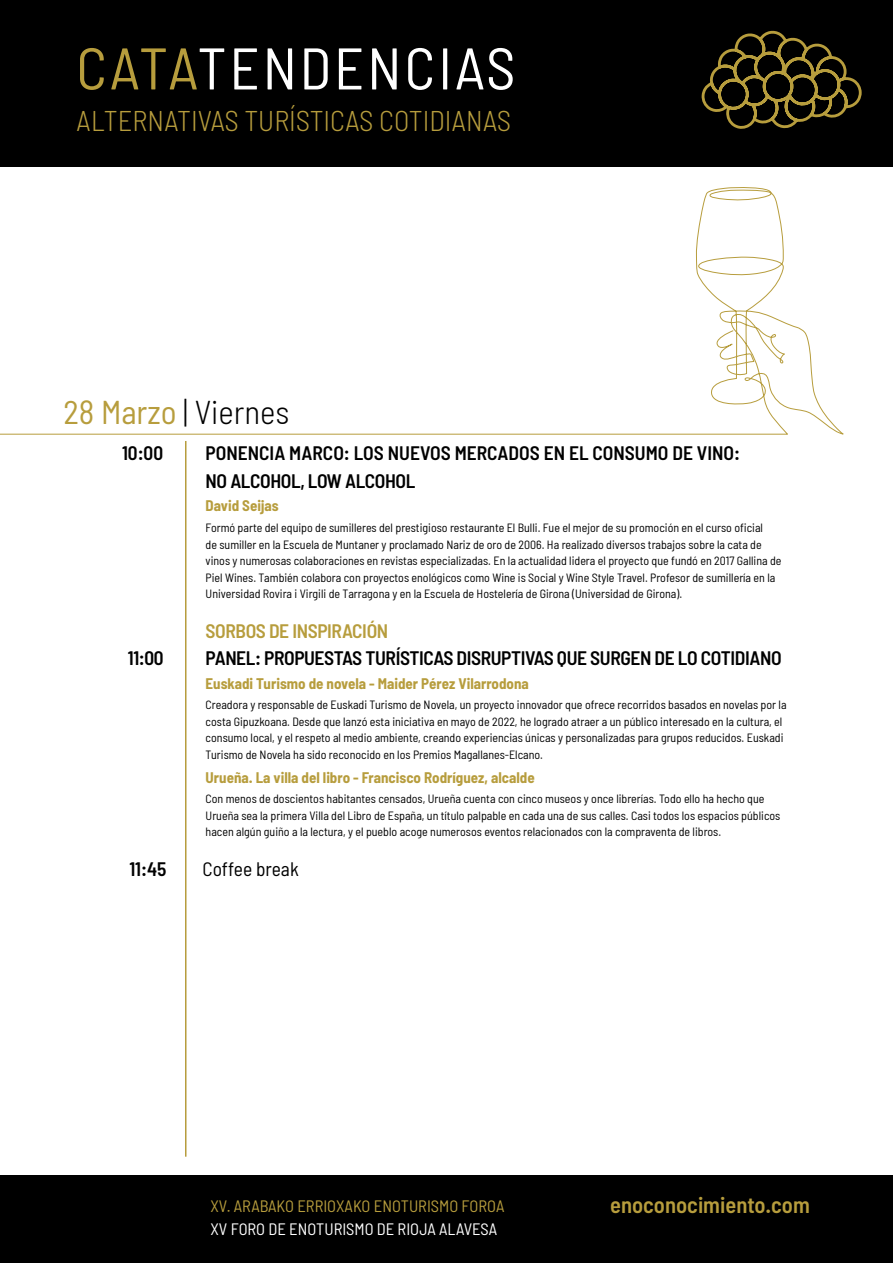
<style>
.page{position:relative;width:893px;height:1263px;background:#fff}
.page>*{position:absolute;margin:0;border:0;box-sizing:border-box;transform-origin:0 0}
.t1{font:semi-condensed 58.65px "Barlow";letter-spacing:.05em;color:#fff}
.t2{font:300 semi-condensed 33px "Barlow";color:#000}
.t3{font:300 semi-condensed 28.5px "Barlow";color:#b79d3d}
.t4{font:600 semi-condensed 22.5px "Barlow";color:#b79d3d}
.t5{font:600 semi-condensed 19.5px "Barlow";letter-spacing:-.02em;color:#000}
.t6{font:600 semi-condensed 19.5px/27px "Barlow";color:#000}
.t7{font:600 semi-condensed 19.5px "Barlow";letter-spacing:-.02em;color:#b79d3d}
.t8{font:semi-condensed 19.5px "Barlow";letter-spacing:-.005em;color:#000}
.t9{font:semi-condensed 16.5px "Barlow";color:#b79d3d}
.t10{font:semi-condensed 16.5px "Barlow";color:#fff}
.t11{font:700 semi-condensed 15px "Barlow";color:#b79d3d}
.t12{font:semi-condensed 12px/16.5px "Barlow";color:#000}
.s1{color:#b79d3d}
.s2{font-weight:400;color:#b79d3d}
</style>
<div class="page">
<div style="left:0;top:1175px;width:893px;height:88px;background:#000"></div>
<div style="left:0;top:0;width:893px;height:167px;background:#000"></div>
<svg style="left:701px;top:30px;width:161px;height:99px"></svg>
<svg style="left:0;top:187px;width:844px;height:248px"></svg>
<hr style="left:185px;top:441px;width:1px;height:716px;background:#b79d3d">
<h1 class="t1" style="left:76px;top:26px;width:441px"><span class="s1">CATA</span>TENDENCIAS</h1>
<h3 class="t3" style="left:76px;top:103px;width:436px">ALTERNATIVAS TURÍSTICAS COTIDIANAS</h3>
<h2 class="t2" style="left:63px;top:392px;width:228px"><span class="s2">28 Marzo</span> | Viernes</h2>
<h3 class="t5" style="left:122px;top:441px;width:43px">10:00</h3>
<h3 class="t6" style="left:206px;top:439px;width:536px">PONENCIA MARCO: LOS NUEVOS MERCADOS EN EL CONSUMO DE VINO:<br>NO ALCOHOL, LOW ALCOHOL</h3>
<p class="t11" style="left:206px;top:496px;width:74px">David Seijas</p>
<p class="t12" style="left:206px;top:518px;width:577px">Formó parte del equipo de sumilleres del prestigioso restaurante El Bulli. Fue el mejor de su promoción en el curso oficial<br>de sumiller en la Escuela de Muntaner y proclamado Nariz de oro de 2006. Ha realizado diversos trabajos sobre la cata de vinos y numerosas colaboraciones en revistas especializadas. En la actualidad lidera el proyecto que fundó en 2017 Gallina de Piel Wines. También colabora con proyectos enológicos como Wine is Social y Wine Style Travel. Profesor de sumillería en la Universidad Rovira i Virgili de Tarragona y en la Escuela de Hostelería de Girona (Universidad de Girona).</p>
<h3 class="t7" style="left:206px;top:619px;width:184px">SORBOS DE INSPIRACIÓN</h3>
<h3 class="t5" style="left:128px;top:646px;width:37px">11:00</h3>
<h3 class="t5" style="left:206px;top:646px;width:577px">PANEL: PROPUESTAS TURÍSTICAS DISRUPTIVAS QUE SURGEN DE LO COTIDIANO</h3>
<p class="t11" style="left:206px;top:674px;width:325px">Euskadi Turismo de novela - Maider Pérez Vilarrodona</p>
<p class="t12" style="left:206px;top:696px;width:582px">Creadora y responsable de Euskadi Turismo de Novela, un proyecto innovador que ofrece recorridos basados en novelas por la costa Gipuzkoana. Desde que lanzó esta iniciativa en mayo de 2022, he logrado atraer a un público interesado en la cultura, el consumo local, y el respeto al medio ambiente, creando experiencias únicas y personalizadas para grupos reducidos. Euskadi Turismo de Novela ha sido reconocido en los Premios Magallanes-Elcano.</p>
<p class="t11" style="left:206px;top:768px;width:331px">Urueña. La villa del libro - Francisco Rodríguez, alcalde</p>
<p class="t12" style="left:206px;top:790px;width:576px">Con menos de doscientos habitantes censados, Urueña cuenta con cinco museos y once librerías. Todo ello ha hecho que<br>Urueña sea la primera Villa del Libro de España, un título palpable en cada una de sus calles. Casi todos los espacios públicos hacen algún guiño a la lectura, y el pueblo acoge numerosos eventos relacionados con la compraventa de libros.</p>
<h3 class="t5" style="left:129px;top:857px;width:39px">11:45</h3>
<h3 class="t8" style="left:203px;top:855px;width:98px">Coffee break</h3>
<h3 class="t9" style="left:210px;top:1194px;width:295px">XV. ARABAKO ERRIOXAKO ENOTURISMO FOROA</h3>
<h3 class="t10" style="left:210px;top:1217px;width:288px">XV FORO DE ENOTURISMO DE RIOJA ALAVESA</h3>
<h3 class="t4" style="left:610px;top:1191px;width:201px">enoconocimiento.com</h3>
</div>
